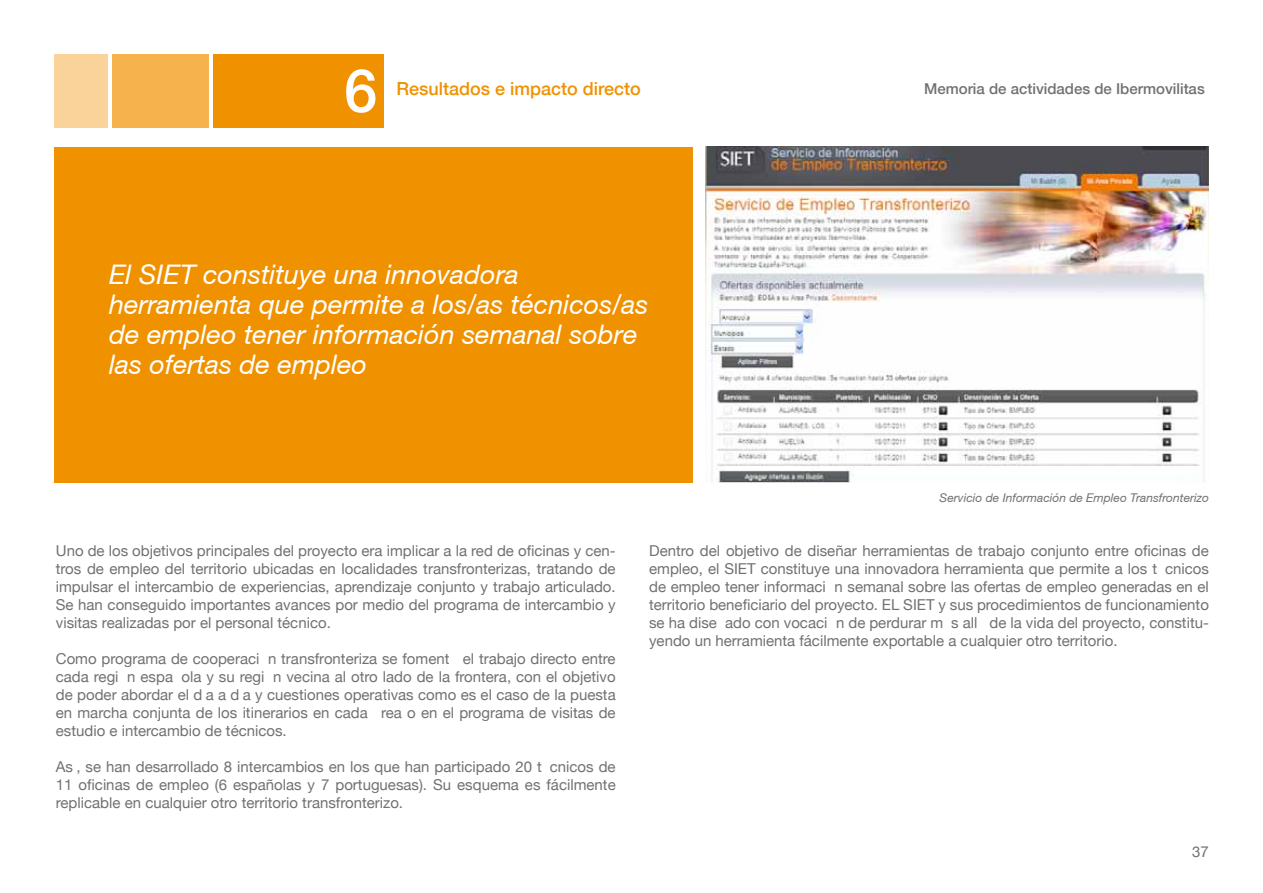
<style>
.page{position:relative;width:1263px;height:893px;background:#fff}
.page>*{position:absolute;margin:0;border:0;box-sizing:border-box;transform-origin:0 0}
.t1{font:500 60px "Helvetica 65";color:#fff}
.t2{font:italic 27px/30px "Helvetica 56";color:#fff}
.t3{font:500 18px "Helvetica 65";color:#f09100}
.t4{font:15px/18px "Helvetica Neue";color:#707172;text-align:justify}
.t5{font:500 15px "Helvetica 65";color:#707172}
.t6{font:italic 12px "Helvetica 56";color:#707172}
</style>
<div class="page">
<div style="left:54px;top:54px;width:53px;height:74px;background:#f9d399"></div>
<div style="left:112px;top:54px;width:97px;height:74px;background:#f5b24d"></div>
<div style="left:214px;top:54px;width:170px;height:74px;background:#f09100"></div>
<div style="left:54px;top:147px;width:639px;height:336px;background:#f09100"></div>
<img style="left:705px;top:147px;width:504px;height:336px">
<h1 class="t1" style="left:344px;top:55px;width:35px">6</h1>
<p class="t3" style="left:396px;top:78px;width:246px">Resultados e impacto directo</p>
<h2 class="t2" style="left:109px;top:259px;width:541px">El SIET constituye una innovadora herramienta que permite a los/as técnicos/as de empleo tener información semanal sobre las ofertas de empleo</h2>
<p class="t5" style="left:924px;top:80px;width:282px">Memoria de actividades de Ibermovilitas</p>
<p class="t6" style="left:939px;top:490px;width:271px">Servicio de Información de Empleo Transfronterizo</p>
<p class="t4" style="left:56px;top:542px;width:561px">Uno de los objetivos principales del proyecto era implicar a la red de oficinas y cen&shy;tros de empleo del territorio ubicadas en localidades transfronterizas, tratando de impulsar el intercambio de experiencias, aprendizaje conjunto y trabajo articulado.<br>Se han conseguido importantes avances por medio del programa de intercambio y visitas realizadas por el personal técnico.</p>
<p class="t4" style="left:56px;top:650px;width:561px">Como programa de cooperación transfronteriza se fomentó el trabajo directo entre cada región española y su región vecina al otro lado de la frontera, con el objetivo de poder abordar el día a día y cuestiones operativas como es el caso de la puesta en marcha conjunta de los itinerarios en cada área o en el programa de visitas de estudio e intercambio de técnicos.</p>
<p class="t4" style="left:56px;top:758px;width:561px">Así, se han desarrollado 8 intercambios en los que han participado 20 técnicos de 11 oficinas de empleo (6 españolas y 7 portuguesas). Su esquema es fácilmente replicable en cualquier otro territorio transfronterizo.</p>
<p class="t4" style="left:649px;top:542px;width:561px">Dentro del objetivo de diseñar herramientas de trabajo conjunto entre oficinas de empleo, el SIET constituye una innovadora herramienta que permite a los técnicos de empleo tener información semanal sobre las ofertas de empleo generadas en el territorio beneficiario del proyecto. EL SIET y sus procedimientos de funcionamiento se ha diseñado con vocación de perdurar más allá de la vida del proyecto, constitu&shy;yendo un herramienta fácilmente exportable a cualquier otro territorio.</p>
<p class="t4" style="left:1192px;top:843px;width:18px">37</p>
</div>
